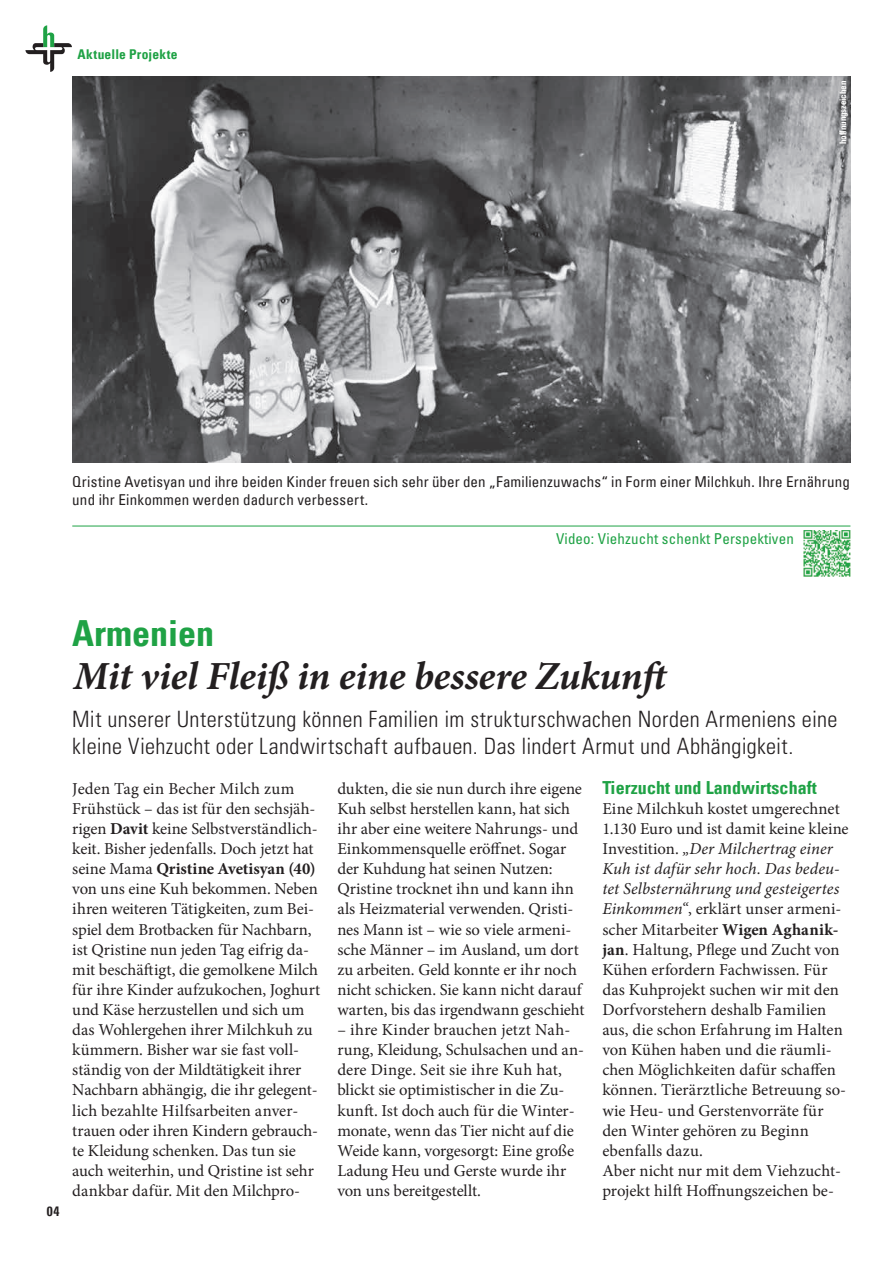
<style>
.page{position:relative;width:893px;height:1263px;background:#fff}
.page>*{position:absolute;margin:0;border:0;box-sizing:border-box;transform-origin:0 0}
.t1{font:italic 700 39.9px "Minion Pro";letter-spacing:-.005em;color:#231f20}
.t2{font:700 condensed 36px "Univers LT";color:#1fa245}
.t3{font:300 condensed 22.5px/27px "Univers LT Std";letter-spacing:.015em;color:#231f20}
.t4{font:700 condensed 18px "Univers LT";letter-spacing:.005em;color:#1fa245}
.t5{font:16.65px/20.1px "Minion Pro";letter-spacing:-.005em;color:#231f20}
.t6{font:condensed 15px/18px "Univers LT";letter-spacing:.01em;color:#231f20}
.t7{font:condensed 15px "Univers LT Std";letter-spacing:.01em;color:#1fa245}
.t8{font:700 condensed 13.5px "Univers LT";letter-spacing:.02em;color:#1fa245}
.t9{font:700 condensed 13.5px "Univers LT";color:#231f20}
.t10{font:700 condensed 9px "Univers LT";letter-spacing:-.01em;color:#fff}
.s1{font-weight:700}
.s2{font-style:italic}
</style>
<div class="page">
<svg style="left:25px;top:25px;width:47px;height:47px"></svg>
<div style="left:72px;top:76px;width:780px;height:389px;background:#231f20;opacity:.15"></div>
<hr style="left:72px;top:526px;width:778px;height:1px;background:#1fa245">
<img style="left:803px;top:530px;width:47px;height:47px">
<p class="t8" style="left:78px;top:46px;width:102px">Aktuelle Projekte</p>
<p class="t10" style="left:837px;top:144px;width:65px;rotate:-90deg">hoffnungszeichen</p>
<p class="t6" style="left:72px;top:473px;width:779px">Qristine Avetisyan und ihre beiden Kinder freuen sich sehr über den „Familienzuwachs“ in Form einer Milchkuh. Ihre Ernährung und ihr Einkommen werden dadurch verbessert.</p>
<p class="t7" style="left:556px;top:529px;width:239px">Video: Viehzucht schenkt Perspektiven</p>
<p class="t9" style="left:47px;top:1203px;width:14px">04</p>
<h2 class="t2" style="left:72px;top:611px;width:143px">Armenien</h2>
<h1 class="t1" style="left:74px;top:648px;width:602px">Mit viel Fleiß in eine bessere Zukunft</h1>
<h3 class="t3" style="left:72px;top:705px;width:767px">Mit unserer Unterstützung können Familien im strukturschwachen Norden Armeniens eine kleine Viehzucht oder Landwirtschaft aufbauen. Das lindert Armut und Abhängigkeit.</h3>
<p class="t5" style="left:72px;top:778px;width:250px">Jeden Tag ein Becher Milch zum Frühstück – das ist für den sechsjäh&shy;rigen <span class="s1">Davit</span> keine Selbstverständlich&shy;keit. Bisher jedenfalls. Doch jetzt hat seine Mama <span class="s1">Qristine Avetisyan (40) </span>von uns eine Kuh bekommen. Neben ihren weiteren Tätigkeiten, zum Bei&shy;spiel dem Brotbacken für Nachbarn, ist Qristine nun jeden Tag eifrig da&shy;mit beschäftigt, die gemolkene Milch für ihre Kinder aufzukochen, Joghurt und Käse herzustellen und sich um das Wohlergehen ihrer Milchkuh zu kümmern. Bisher war sie fast voll&shy;ständig von der Mildtätigkeit ihrer Nachbarn abhängig, die ihr gelegent&shy;lich bezahlte Hilfsarbeiten anver&shy;trauen oder ihren Kindern gebrauch&shy;te Kleidung schenken. Das tun sie auch weiterhin, und Qristine ist sehr dankbar dafür. Mit den Milchpro-</p>
<p class="t5" style="left:337px;top:778px;width:249px">dukten, die sie nun durch ihre eigene Kuh selbst herstellen kann, hat sich ihr aber eine weitere Nahrungs- und Einkommensquelle eröffnet. Sogar der Kuhdung hat seinen Nutzen:<br>Qristine trocknet ihn und kann ihn als Heizmaterial verwenden. Qristi&shy;nes Mann ist – wie so viele armeni&shy;sche Männer – im Ausland, um dort zu arbeiten. Geld konnte er ihr noch nicht schicken. Sie kann nicht darauf warten, bis das irgendwann geschieht</p>
<p class="t5" style="left:337px;top:1020px;width:248px">– ihre Kinder brauchen jetzt Nah&shy;rung, Kleidung, Schulsachen und an&shy;dere Dinge. Seit sie ihre Kuh hat, blickt sie optimistischer in die Zu&shy;kunft. Ist doch auch für die Winter&shy;monate, wenn das Tier nicht auf die Weide kann, vorgesorgt: Eine große Ladung Heu und Gerste wurde ihr von uns bereitgestellt.</p>
<p class="t4" style="left:602px;top:776px;width:216px">Tierzucht und Landwirtschaft</p>
<p class="t5" style="left:602px;top:799px;width:248px">Eine Milchkuh kostet umgerechnet 1.130 Euro und ist damit keine kleine Investition. <span class="s2">„Der Milchertrag einer Kuh ist dafür sehr hoch. Das bedeu&shy;tet Selbsternährung und gesteigertes Einkommen“</span>, erklärt unser armeni&shy;scher Mitarbeiter <span class="s1">Wigen Aghanik&shy;jan</span>. Haltung, Pflege und Zucht von Kühen erfordern Fachwissen. Für das Kuhprojekt suchen wir mit den Dorfvorstehern deshalb Familien aus, die schon Erfahrung im Halten von Kühen haben und die räumli&shy;chen Möglichkeiten dafür schaffen können. Tierärztliche Betreuung so&shy;wie Heu- und Gerstenvorräte für den Winter gehören zu Beginn ebenfalls dazu.<br>Aber nicht nur mit dem Viehzucht&shy;projekt hilft Hoffnungszeichen be-</p>
</div>
